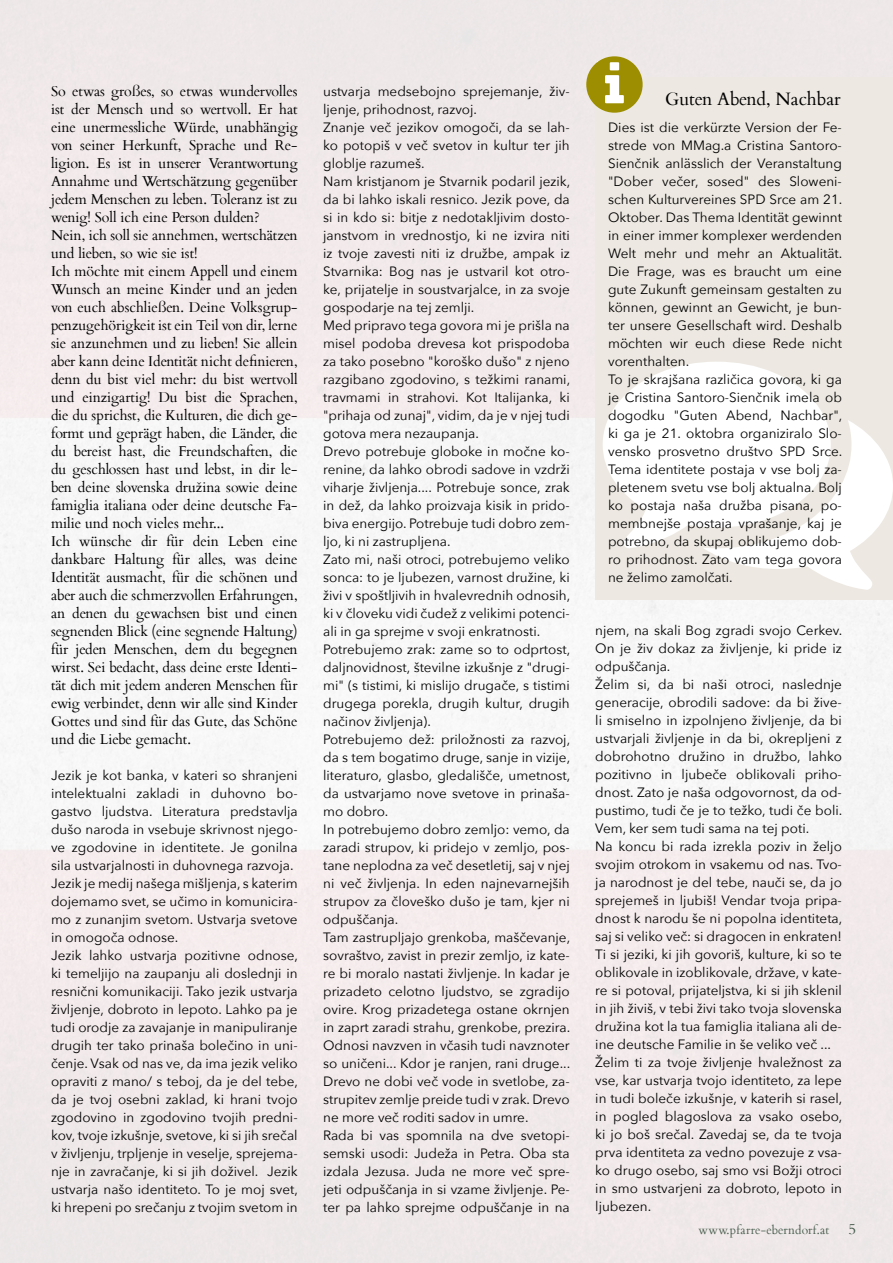
<style>
.page{position:relative;width:893px;height:1263px;background:#fff}
.page>*{position:absolute;margin:0;border:0;box-sizing:border-box;transform-origin:0 0}
.t1{font:18px "Cardo";color:#000}
.t2{font:15px "Cardo";color:#466553}
.t3{font:14.25px/18px "Cardo";color:#000}
.t4{font:13.5px/18px "Avenir Next";color:#000}
.t5{font:12px "Cardo";letter-spacing:.025em;color:#466553}
</style>
<div class="page">
<div style="left:595px;top:78px;width:298px;height:522px;background:#ede9e2"></div>
<svg style="left:603px;top:362px;width:290px;height:228px;fill:#fff"></svg>
<svg style="left:586px;top:56px;width:57px;height:57px;background:#bcb259"></svg>
<p class="t3" style="left:51px;top:81px;width:248px">So etwas großes, so etwas wundervolles ist der Mensch und so wertvoll. Er hat eine unermessliche Würde, unabhängig von seiner Herkunft, Sprache und Re&shy;ligion. Es ist in unserer Verantwortung Annahme und Wertschätzung gegenüber jedem Menschen zu leben. Toleranz ist zu wenig! Soll ich eine Person dulden?<br>Nein, ich soll sie annehmen, wertschätzen und lieben, so wie sie ist!<br>Ich möchte mit einem Appell und einem Wunsch an meine Kinder und an jeden von euch abschließen. Deine Volksgrup&shy;penzugehörigkeit ist ein Teil von dir, lerne sie anzunehmen und zu lieben! Sie allein aber kann deine Identität nicht definieren, denn du bist viel mehr: du bist wertvoll und einzigartig! Du bist die Sprachen, die du sprichst, die Kulturen, die dich ge&shy;formt und geprägt haben, die Länder, die du bereist hast, die Freundschaften, die du geschlossen hast und lebst, in dir le&shy;ben deine slovenska družina sowie deine famiglia italiana oder deine deutsche Fa&shy;milie und noch vieles mehr...<br>Ich wünsche dir für dein Leben eine dankbare Haltung für alles, was deine Identität ausmacht, für die schönen und aber auch die schmerzvollen Erfahrungen, an denen du gewachsen bist und einen segnenden Blick (eine segnende Haltung) für jeden Menschen, dem du begegnen wirst. Sei bedacht, dass deine erste Identi&shy;tät dich mit jedem anderen Menschen für ewig verbindet, denn wir alle sind Kinder Gottes und sind für das Gute, das Schöne und die Liebe gemacht.</p>
<p class="t4" style="left:51px;top:766px;width:249px">Jezik je kot banka, v kateri so shranjeni intelektualni zakladi in duhovno bo&shy;gastvo ljudstva. Literatura predstavlja dušo naroda in vsebuje skrivnost njego&shy;ve zgodovine in identitete. Je gonilna sila ustvarjalnosti in duhovnega razvoja.<br>Jezik je medij našega mišljenja, s katerim dojemamo svet, se učimo in komunicira&shy;mo z zunanjim svetom. Ustvarja svetove in omogoča odnose.<br>Jezik lahko ustvarja pozitivne odnose, ki temeljijo na zaupanju ali doslednji in resnični komunikaciji. Tako jezik ustvarja življenje, dobroto in lepoto. Lahko pa je tudi orodje za zavajanje in manipuliranje drugih ter tako prinaša bolečino in uni&shy;čenje. Vsak od nas ve, da ima jezik veliko opraviti z mano/ s teboj, da je del tebe, da je tvoj osebni zaklad, ki hrani tvojo zgodovino in zgodovino tvojih predni&shy;kov, tvoje izkušnje, svetove, ki si jih srečal v življenju, trpljenje in veselje, sprejema&shy;nje in zavračanje, ki si jih doživel. Jezik ustvarja našo identiteto. To je moj svet, ki hrepeni po srečanju z tvojim svetom in</p>
<p class="t4" style="left:323px;top:81px;width:249px">ustvarja medsebojno sprejemanje, živ&shy;ljenje, prihodnost, razvoj.<br>Znanje več jezikov omogoči, da se lah&shy;ko potopiš v več svetov in kultur ter jih globlje razumeš.<br>Nam kristjanom je Stvarnik podaril jezik, da bi lahko iskali resnico. Jezik pove, da si in kdo si: bitje z nedotakljivim dosto&shy;janstvom in vrednostjo, ki ne izvira niti iz tvoje zavesti niti iz družbe, ampak iz Stvarnika: Bog nas je ustvaril kot otro&shy;ke, prijatelje in soustvarjalce, in za svoje gospodarje na tej zemlji.<br>Med pripravo tega govora mi je prišla na misel podoba drevesa kot prispodoba za tako posebno "koroško dušo" z njeno razgibano zgodovino, s težkimi ranami, travmami in strahovi. Kot Italijanka, ki "prihaja od zunaj", vidim, da je v njej tudi gotova mera nezaupanja.<br>Drevo potrebuje globoke in močne ko&shy;renine, da lahko obrodi sadove in vzdrži viharje življenja.... Potrebuje sonce, zrak in dež, da lahko proizvaja kisik in prido&shy;biva energijo. Potrebuje tudi dobro zem&shy;ljo, ki ni zastrupljena.<br>Zato mi, naši otroci, potrebujemo veliko sonca: to je ljubezen, varnost družine, ki živi v spoštljivih in hvalevrednih odnosih, ki v človeku vidi čudež z velikimi potenci&shy;ali in ga sprejme v svoji enkratnosti.<br>Potrebujemo zrak: zame so to odprtost, daljnovidnost, številne izkušnje z "drugi&shy;mi" (s tistimi, ki mislijo drugače, s tistimi drugega porekla, drugih kultur, drugih načinov življenja).<br>Potrebujemo dež: priložnosti za razvoj, da s tem bogatimo druge, sanje in vizije, literaturo, glasbo, gledališče, umetnost, da ustvarjamo nove svetove in prinaša&shy;mo dobro.<br>In potrebujemo dobro zemljo: vemo, da zaradi strupov, ki pridejo v zemljo, pos&shy;tane neplodna za več desetletij, saj v njej ni več življenja. In eden najnevarnejših strupov za človeško dušo je tam, kjer ni odpuščanja.<br>Tam zastrupljajo grenkoba, maščevanje, sovraštvo, zavist in prezir zemljo, iz kate&shy;re bi moralo nastati življenje. In kadar je prizadeto celotno ljudstvo, se zgradijo ovire. Krog prizadetega ostane okrnjen in zaprt zaradi strahu, grenkobe, prezira.<br>Odnosi navzven in včasih tudi navznoter so uničeni... Kdor je ranjen, rani druge...<br>Drevo ne dobi več vode in svetlobe, za&shy;strupitev zemlje preide tudi v zrak. Drevo ne more več roditi sadov in umre.<br>Rada bi vas spomnila na dve svetopi&shy;semski usodi: Judeža in Petra. Oba sta izdala Jezusa. Juda ne more več spre&shy;jeti odpuščanja in si vzame življenje. Pe&shy;ter pa lahko sprejme odpuščanje in na</p>
<h1 class="t1" style="left:665px;top:84px;width:177px">Guten Abend, Nachbar</h1>
<p class="t4" style="left:608px;top:118px;width:236px">Dies ist die verkürzte Version der Fe&shy;strede von MMag.a Cristina Santoro-Sienčnik anlässlich der Veranstaltung "Dober večer, sosed" des Sloweni&shy;schen Kulturvereines SPD Srce am 21.<br>Oktober. Das Thema Identität gewinnt in einer immer komplexer werdenden Welt mehr und mehr an Aktualität.<br>Die Frage, was es braucht um eine gute Zukunft gemeinsam gestalten zu können, gewinnt an Gewicht, je bun&shy;ter unsere Gesellschaft wird. Deshalb möchten wir euch diese Rede nicht vorenthalten.<br>To je skrajšana različica govora, ki ga je Cristina Santoro-Sienčnik imela ob dogodku "Guten Abend, Nachbar", ki ga je 21. oktobra organiziralo Slo&shy;vensko prosvetno društvo SPD Srce.<br>Tema identitete postaja v vse bolj za&shy;pletenem svetu vse bolj aktualna. Bolj ko postaja naša družba pisana, po&shy;membnejše postaja vprašanje, kaj je potrebno, da skupaj oblikujemo dob&shy;ro prihodnost. Zato vam tega govora ne želimo zamolčati.</p>
<p class="t4" style="left:595px;top:621px;width:249px">njem, na skali Bog zgradi svojo Cerkev.<br>On je živ dokaz za življenje, ki pride iz odpuščanja.<br>Želim si, da bi naši otroci, naslednje generacije, obrodili sadove: da bi žive&shy;li smiselno in izpolnjeno življenje, da bi ustvarjali življenje in da bi, okrepljeni z dobrohotno družino in družbo, lahko pozitivno in ljubeče oblikovali priho&shy;dnost. Zato je naša odgovornost, da od&shy;pustimo, tudi če je to težko, tudi če boli.<br>Vem, ker sem tudi sama na tej poti.<br>Na koncu bi rada izrekla poziv in željo svojim otrokom in vsakemu od nas. Tvo&shy;ja narodnost je del tebe, nauči se, da jo sprejemeš in ljubiš! Vendar tvoja pripa&shy;dnost k narodu še ni popolna identiteta, saj si veliko več: si dragocen in enkraten!<br>Ti si jeziki, ki jih govoriš, kulture, ki so te oblikovale in izoblikovale, države, v kate&shy;re si potoval, prijateljstva, ki si jih sklenil in jih živiš, v tebi živi tako tvoja slovenska družina kot la tua famiglia italiana ali de&shy;ine deutsche Familie in še veliko več ...<br>Želim ti za tvoje življenje hvaležnost za vse, kar ustvarja tvojo identiteto, za lepe in tudi boleče izkušnje, v katerih si rasel, in pogled blagoslova za vsako osebo, ki jo boš srečal. Zavedaj se, da te tvoja prva identiteta za vedno povezuje z vsa&shy;ko drugo osebo, saj smo vsi Božji otroci in smo ustvarjeni za dobroto, lepoto in ljubezen.</p>
<p class="t5" style="left:699px;top:1220px;width:132px">www.pfarre-eberndorf.at</p>
<p class="t2" style="left:848px;top:1217px;width:9px">5</p>
</div>
